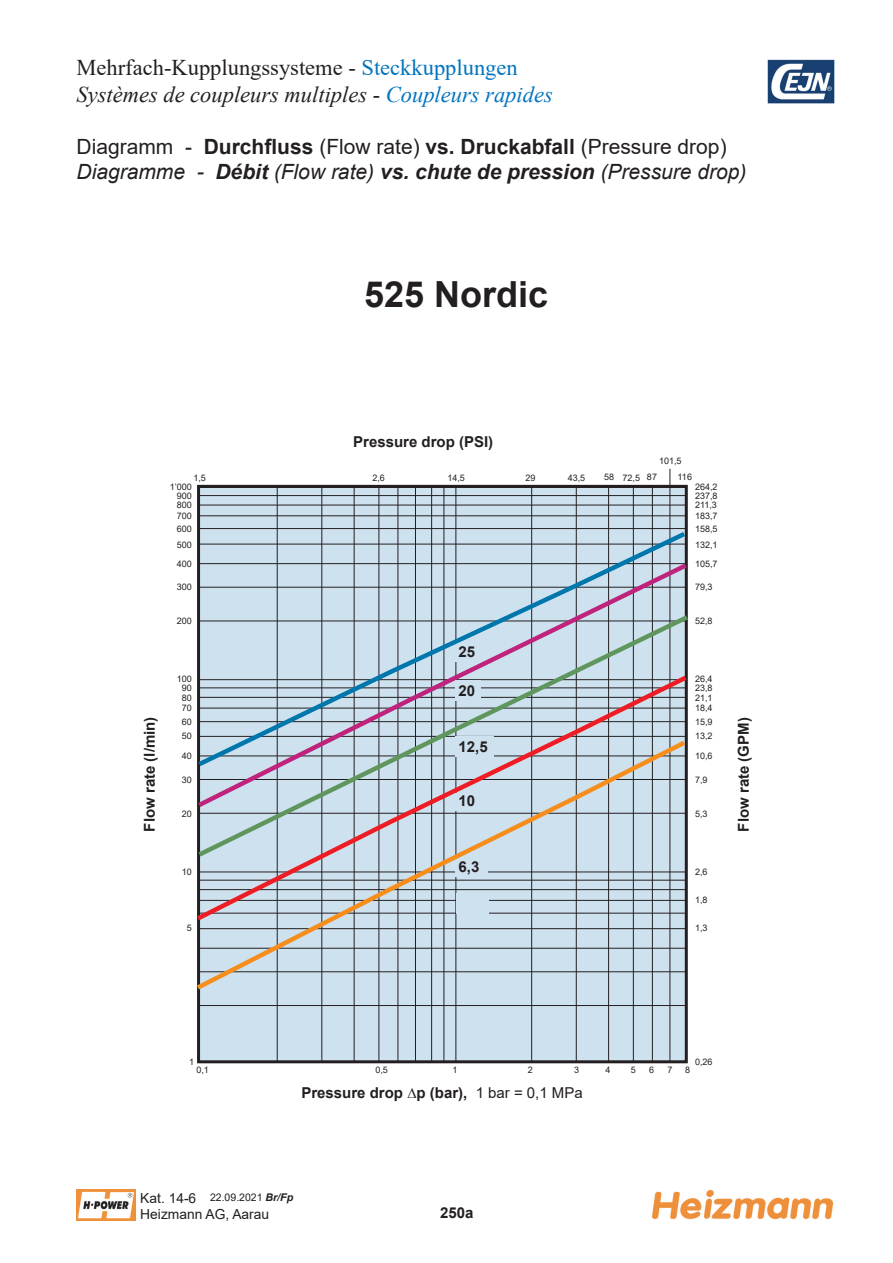
<style>
.page{position:relative;width:893px;height:1263px;background:#fff}
.page>*{position:absolute;margin:0;border:0;box-sizing:border-box;transform-origin:0 0}
.t1{font:700 36px "Arial";color:#231f20}
.t2{font:italic 22.5px/27px "Times New Roman";color:#231f20}
.t3{font:italic 21px/25.2px "Arial";color:#231f20}
.t4{font:700 15px "Arial";color:#231f20}
.t5{font:13.8px/16.5px "Arial";color:#231f20}
.t6{font:10.5px "Arial";color:#231f20}
.t7{font:9px/18.9px "Arial";color:#231f20;text-align:right}
.s1{font-style:normal}
.s2{font-style:normal;color:#0074be}
.s3{color:#0074be}
.s4{font-weight:700;font-style:normal}
.s5{font-weight:700}
.s6{font-weight:400}
.s7{font-weight:700;font-style:italic;font-size:10.65px}
</style>
<div class="page">
<img style="left:651px;top:1189px;width:183px;height:31px">
<img style="left:77px;top:1190px;width:59px;height:30px">
<div style="left:199px;top:486px;width:487px;height:576px;background:#cee1ef"></div>
<hr style="left:277px;top:486px;width:1px;height:576px;background:#231f20">
<hr style="left:531px;top:486px;width:1px;height:576px;background:#231f20">
<hr style="left:321px;top:486px;width:1px;height:576px;background:#231f20">
<hr style="left:576px;top:486px;width:1px;height:576px;background:#231f20">
<hr style="left:354px;top:486px;width:1px;height:576px;background:#231f20">
<hr style="left:608px;top:486px;width:1px;height:576px;background:#231f20">
<hr style="left:378px;top:486px;width:1px;height:576px;background:#231f20">
<hr style="left:633px;top:486px;width:1px;height:576px;background:#231f20">
<hr style="left:398px;top:486px;width:1px;height:576px;background:#231f20">
<hr style="left:652px;top:486px;width:1px;height:576px;background:#231f20">
<hr style="left:415px;top:486px;width:1px;height:576px;background:#231f20">
<hr style="left:670px;top:469px;width:1px;height:593px;background:#231f20">
<hr style="left:431px;top:486px;width:1px;height:576px;background:#231f20">
<hr style="left:444px;top:486px;width:1px;height:576px;background:#231f20">
<hr style="left:455px;top:486px;width:1px;height:576px;background:#231f20">
<hr style="left:199px;top:1005px;width:487px;height:1px;background:#231f20">
<hr style="left:199px;top:515px;width:487px;height:1px;background:#231f20">
<hr style="left:199px;top:505px;width:487px;height:1px;background:#231f20">
<hr style="left:199px;top:495px;width:487px;height:1px;background:#231f20">
<hr style="left:199px;top:487px;width:487px;height:1px;background:#231f20">
<img style="left:767px;top:59px;width:68px;height:44px">
<svg style="left:197px;top:528px;width:491px;height:209px"></svg>
<svg style="left:197px;top:737px;width:491px;height:256px"></svg>
<h2 class="t2" style="left:77px;top:53px;width:478px"><span class="s1">Mehrfach-Kupplungssysteme -</span> <span class="s2">Steckkupplungen<br></span>Systèmes de coupleurs multiples - <span class="s3">Coupleurs rapides</span></h2>
<h3 class="t3" style="left:77px;top:134px;width:671px"><span class="s1">Diagramm -</span> <span class="s4">Durchfluss</span> <span class="s1">(Flow rate)</span> <span class="s4">vs. Druckabfall</span> <span class="s1">(Pressure drop)<br></span>Diagramme - <span class="s5">Débit</span> (Flow rate) <span class="s5">vs. chute de pression</span> (Pressure drop)</h3>
<h1 class="t1" style="left:364px;top:269px;width:186px">525 Nordic</h1>
<h3 class="t4" style="left:353px;top:431px;width:142px">Pressure drop (PSI)</h3>
<p class="t7" style="left:659px;top:451px;width:24px">101,5</p>
<p class="t7" style="left:193px;top:468px;width:14px">1,5</p>
<p class="t7" style="left:372px;top:468px;width:14px">2,6</p>
<p class="t7" style="left:447px;top:468px;width:19px">14,5</p>
<p class="t7" style="left:525px;top:468px;width:12px">29</p>
<p class="t7" style="left:568px;top:468px;width:19px">43,5</p>
<p class="t7" style="left:604px;top:467px;width:54px">58 72,5 87</p>
<p class="t7" style="left:678px;top:467px;width:16px">116</p>
<p class="t7" style="left:170px;top:477px;width:24px">1’000<br>800</p>
<p class="t7" style="left:695px;top:477px;width:24px;text-align:left">264,2<br>211,3</p>
<p class="t7" style="left:695px;top:486px;width:24px">237,8</p>
<p class="t7" style="left:177px;top:486px;width:17px">900</p>
<p class="t7" style="left:177px;top:506px;width:17px">700</p>
<p class="t7" style="left:177px;top:519px;width:17px">600</p>
<p class="t7" style="left:177px;top:535px;width:17px">500</p>
<p class="t7" style="left:177px;top:554px;width:17px">400</p>
<p class="t7" style="left:177px;top:577px;width:17px">300</p>
<p class="t7" style="left:177px;top:611px;width:17px">200</p>
<h3 class="t4" style="left:139px;top:831px;width:117px;rotate:-90deg">Flow rate (l/min)</h3>
<p class="t7" style="left:177px;top:669px;width:17px">100</p>
<p class="t7" style="left:182px;top:678px;width:12px">90</p>
<p class="t7" style="left:182px;top:688px;width:12px">80</p>
<p class="t7" style="left:182px;top:698px;width:12px">70</p>
<p class="t7" style="left:182px;top:712px;width:12px">60</p>
<p class="t7" style="left:182px;top:726px;width:12px">50</p>
<p class="t7" style="left:182px;top:747px;width:12px">40</p>
<p class="t7" style="left:182px;top:770px;width:12px">30</p>
<p class="t7" style="left:182px;top:804px;width:12px">20</p>
<p class="t7" style="left:182px;top:862px;width:12px">10</p>
<p class="t7" style="left:187px;top:918px;width:7px">5</p>
<h3 class="t4" style="left:458px;top:641px;width:18px">25</h3>
<h3 class="t4" style="left:458px;top:680px;width:18px">20</h3>
<h3 class="t4" style="left:458px;top:736px;width:31px">12,5</h3>
<h3 class="t4" style="left:458px;top:790px;width:18px">10</h3>
<h3 class="t4" style="left:458px;top:856px;width:22px">6,3</h3>
<p class="t7" style="left:695px;top:506px;width:24px">183,7</p>
<p class="t7" style="left:695px;top:519px;width:24px">158,5</p>
<p class="t7" style="left:695px;top:535px;width:24px">132,1</p>
<p class="t7" style="left:695px;top:554px;width:24px">105,7</p>
<p class="t7" style="left:695px;top:577px;width:19px">79,3</p>
<p class="t7" style="left:695px;top:611px;width:19px">52,8</p>
<p class="t7" style="left:695px;top:669px;width:19px">26,4</p>
<p class="t7" style="left:695px;top:678px;width:19px">23,8</p>
<p class="t7" style="left:695px;top:688px;width:19px">21,1</p>
<p class="t7" style="left:695px;top:698px;width:19px">18,4</p>
<p class="t7" style="left:695px;top:712px;width:19px">15,9</p>
<p class="t7" style="left:695px;top:726px;width:19px">13,2</p>
<p class="t7" style="left:695px;top:747px;width:19px">10,6</p>
<p class="t7" style="left:695px;top:770px;width:14px">7,9</p>
<p class="t7" style="left:695px;top:804px;width:14px">5,3</p>
<p class="t7" style="left:695px;top:862px;width:14px">2,6</p>
<p class="t7" style="left:695px;top:890px;width:14px">1,8</p>
<p class="t7" style="left:695px;top:918px;width:14px">1,3</p>
<h3 class="t4" style="left:733px;top:831px;width:116px;rotate:-90deg">Flow rate (GPM)</h3>
<p class="t7" style="left:695px;top:1052px;width:19px">0,26</p>
<p class="t7" style="left:189px;top:1052px;width:7px">1</p>
<p class="t7" style="left:196px;top:1060px;width:14px">0,1</p>
<p class="t7" style="left:375px;top:1060px;width:14px">0,5</p>
<p class="t7" style="left:452px;top:1060px;width:7px">1</p>
<p class="t7" style="left:528px;top:1060px;width:7px">2</p>
<p class="t7" style="left:574px;top:1060px;width:7px">3</p>
<p class="t7" style="left:605px;top:1060px;width:7px">4</p>
<p class="t7" style="left:631px;top:1060px;width:7px">5</p>
<p class="t7" style="left:649px;top:1060px;width:7px">6</p>
<p class="t7" style="left:667px;top:1060px;width:7px">7</p>
<p class="t7" style="left:685px;top:1060px;width:7px">8</p>
<h3 class="t4" style="left:301px;top:1082px;width:283px">Pressure drop p (bar), <span class="s6">1 bar = 0,1 MPa</span></h3>
<h3 class="t5" style="left:140px;top:1189px;width:130px">Kat. 14-6<br>Heizmann AG, Aarau</h3>
<p class="t6" style="left:210px;top:1190px;width:85px">22.09.2021 <span class="s7">Br/Fp</span></p>
<h3 class="t4" style="left:440px;top:1202px;width:35px">250a</h3>
</div>
